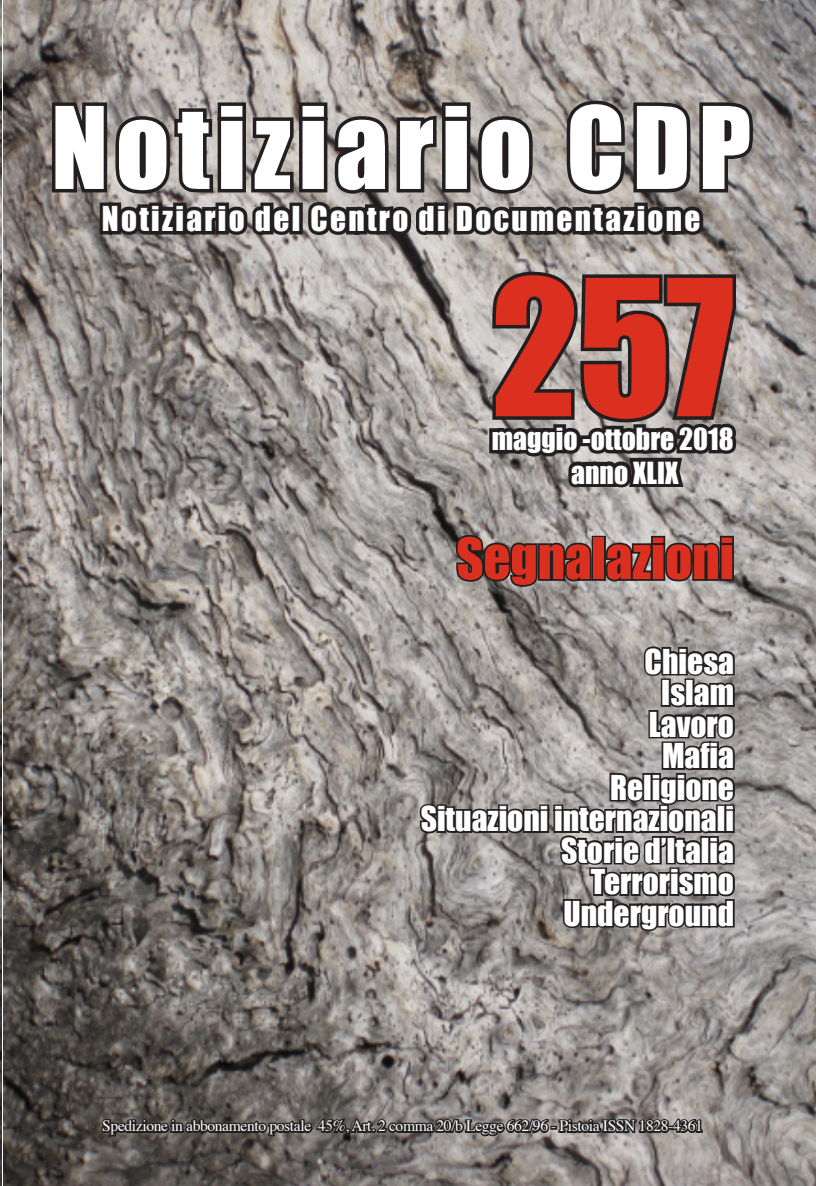
<style>
.page{position:relative;width:816px;height:1186px;background:#fff}
.page>*{position:absolute;margin:0;border:0;box-sizing:border-box;transform-origin:0 0}
.t1{font:175px "Impact";color:#db301f}
.t2{font:105px "Impact";letter-spacing:.075em;color:#fff}
.t3{font:52.5px "Impact";color:#db301f}
.t4{font:31.5px "Impact";color:#fff}
.t5{font:31.5px "Impact";letter-spacing:.075em;color:#fff}
.t6{font:28px "Impact";color:#fff}
.t7{font:15.75px "Times";letter-spacing:-.025em;color:#fff}
</style>
<div class="page">
<img style="left:3px;top:0;width:812px;height:1186px">
<img style="left:0;top:0;width:1px;height:1186px">
<svg style="left:48px;top:96px;width:710px;height:166px;background:#797471"></svg>
<svg style="left:485px;top:268px;width:256px;height:238px;background:#817c7a"></svg>
<svg style="left:99px;top:1112px;width:605px;height:38px;background:#645e5c"></svg>
<svg style="left:453px;top:532px;width:140px;height:57px;background:#6e6967"></svg>
<div style="left:591px;top:536px;width:14px;height:45px;border:4px solid #231f20"></div>
<svg style="left:602px;top:534px;width:133px;height:50px;background:#706c6b"></svg>
<svg style="left:417px;top:644px;width:320px;height:289px;background:#7a7574"></svg>
<p class="t2" style="left:51px;top:66px;width:701px">Notiziario CDP</p>
<p class="t5" style="left:102px;top:194px;width:600px">Notiziario del Centro di Documentazione</p>
<p class="t1" style="left:491px;top:212px;width:244px">257</p>
<p class="t6" style="left:491px;top:417px;width:243px">maggio -ottobre 2018</p>
<p class="t6" style="left:571px;top:451px;width:109px">anno XLIX</p>
<p class="t3" style="left:456px;top:518px;width:279px">Segnalazioni</p>
<p class="t4" style="left:644px;top:637px;width:91px">Chiesa</p>
<p class="t4" style="left:661px;top:668px;width:74px">Islam</p>
<p class="t4" style="left:648px;top:700px;width:87px">Lavoro</p>
<p class="t4" style="left:662px;top:731px;width:74px">Mafia</p>
<p class="t4" style="left:610px;top:763px;width:125px">Religione</p>
<p class="t4" style="left:420px;top:794px;width:315px">Situazioni internazionali</p>
<p class="t4" style="left:561px;top:826px;width:174px">Storie d’Italia</p>
<p class="t4" style="left:590px;top:857px;width:145px">Terrorismo</p>
<p class="t4" style="left:563px;top:889px;width:172px">Underground</p>
<p class="t7" style="left:102px;top:1111px;width:602px">Spedizione in abbonamento postale 45%, Art. 2 comma 20/b Legge 662/96 - Pistoia ISSN 1828-4361</p>
</div>
